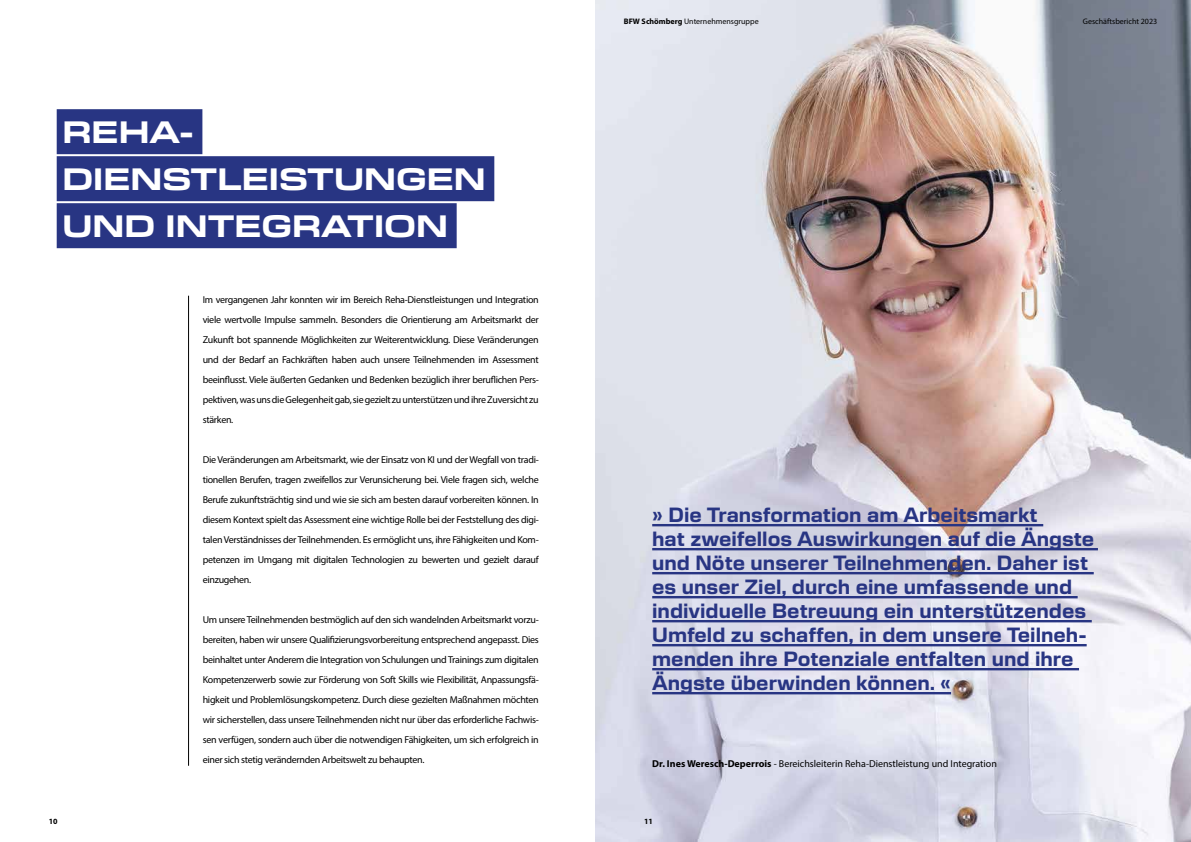
<style>
.page{position:relative;width:1191px;height:842px;background:#fff}
.page>*{position:absolute;margin:0;border:0;box-sizing:border-box;transform-origin:0 0}
.t1{font:700 expanded 30px/47px "New Science";color:#fff}
.t2{font:700 20px/24px "New Science";color:#283583}
.t3{font:10px/20px "Myriad Pro";letter-spacing:-.03em;color:#000;text-align:justify}
.t4{font:10px "Myriad Pro";color:#000}
.t5{font:8px "Myriad Pro";color:#000}
.t6{font:700 8px "Myriad Pro";color:#000}
.s1{font-weight:700}
</style>
<div class="page">
<img style="left:595px;top:0;width:596px;height:842px">
<hr style="left:188px;top:296px;width:1px;height:470px;background:#000">
<div style="left:57px;top:109px;width:145px;height:45px;background:#283583"></div>
<div style="left:57px;top:156px;width:437px;height:45px;background:#283583"></div>
<div style="left:57px;top:203px;width:400px;height:45px;background:#283583"></div>
<hr style="left:652px;top:524px;width:391px;height:2px;background:#283583">
<hr style="left:652px;top:548px;width:446px;height:2px;background:#283583">
<hr style="left:652px;top:572px;width:441px;height:2px;background:#283583">
<hr style="left:652px;top:596px;width:425px;height:2px;background:#283583">
<hr style="left:652px;top:620px;width:439px;height:2px;background:#283583">
<hr style="left:652px;top:644px;width:434px;height:2px;background:#283583">
<hr style="left:652px;top:668px;width:427px;height:2px;background:#283583">
<hr style="left:652px;top:692px;width:299px;height:2px;background:#283583">
<h1 class="t1" style="left:62px;top:106px;width:425px">REHA-<br>DIENSTLEISTUNGEN<br>UND INTEGRATION</h1>
<p class="t3" style="left:203px;top:290px;width:337px">Im vergangenen Jahr konnten wir im Bereich Reha-Dienstleistungen und Integration viele wertvolle Impulse sammeln. Besonders die Orientierung am Arbeitsmarkt der Zukunft bot spannende Möglichkeiten zur Weiterentwicklung. Diese Veränderungen und der Bedarf an Fachkräften haben auch unsere Teilnehmenden im Assessment beeinflusst. Viele äußerten Gedanken und Bedenken bezüglich ihrer beruflichen Pers&shy;pektiven, was uns die Gelegenheit gab, sie gezielt zu unterstützen und ihre Zuversicht zu stärken.</p>
<p class="t3" style="left:203px;top:450px;width:337px">Die Veränderungen am Arbeitsmarkt, wie der Einsatz von KI und der Wegfall von tradi&shy;tionellen Berufen, tragen zweifellos zur Verunsicherung bei. Viele fragen sich, welche Berufe zukunftsträchtig sind und wie sie sich am besten darauf vorbereiten können. In diesem Kontext spielt das Assessment eine wichtige Rolle bei der Feststellung des digi&shy;talen Verständnisses der Teilnehmenden. Es ermöglicht uns, ihre Fähigkeiten und Kom&shy;petenzen im Umgang mit digitalen Technologien zu bewerten und gezielt darauf einzugehen.</p>
<p class="t3" style="left:203px;top:610px;width:337px">Um unsere Teilnehmenden bestmöglich auf den sich wandelnden Arbeitsmarkt vorzu&shy;bereiten, haben wir unsere Qualifizierungsvorbereitung entsprechend angepasst. Dies beinhaltet unter Anderem die Integration von Schulungen und Trainings zum digitalen Kompetenzerwerb sowie zur Förderung von Soft Skills wie Flexibilität, Anpassungsfä&shy;higkeit und Problemlösungskompetenz. Durch diese gezielten Maßnahmen möchten wir sicherstellen, dass unsere Teilnehmenden nicht nur über das erforderliche Fachwis&shy;sen verfügen, sondern auch über die notwendigen Fähigkeiten, um sich erfolgreich in einer sich stetig verändernden Arbeitswelt zu behaupten.</p>
<p class="t5" style="left:624px;top:17px;width:136px"><span class="s1">BFW Schömberg</span> Unternehmensgruppe</p>
<p class="t5" style="left:1082px;top:17px;width:76px">Geschäftsbericht 2023</p>
<p class="t2" style="left:652px;top:502px;width:443px">» Die Transformation am Arbeitsmarkt<br>hat zweifellos Auswirkungen auf die Ängste und Nöte unserer Teilnehmenden. Daher ist es unser Ziel, durch eine umfassende und individuelle Betreuung ein unterstützendes Umfeld zu schaffen, in dem unsere Teilneh&shy;menden ihre Potenziale entfalten und ihre Ängste überwinden können. «</p>
<p class="t4" style="left:652px;top:757px;width:346px"><span class="s1">Dr. Ines Weresch-Deperrois</span> - Bereichsleiterin Reha-Dienstleistung und Integration</p>
<p class="t6" style="left:49px;top:816px;width:10px">10</p>
<p class="t6" style="left:644px;top:816px;width:10px">11</p>
</div>
